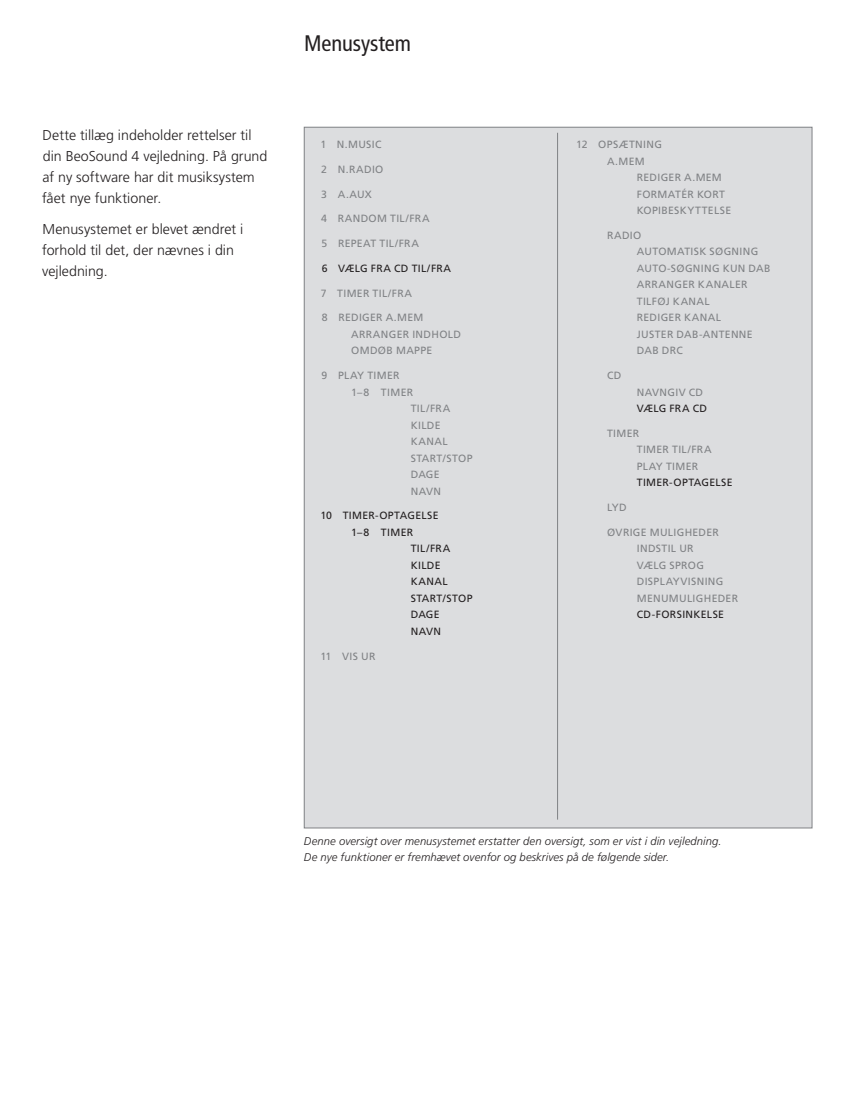
<style>
.page{position:relative;width:859px;height:1110px;background:#fff}
.page>*{position:absolute;margin:0;border:0;box-sizing:border-box;transform-origin:0 0}
.t1{font:condensed 22.5px "Frutiger";letter-spacing:-.005em;color:#231f20}
.t2{font:300 14.25px/21px "Frutiger";color:#231f20}
.t3{font:italic 300 11.25px/16.5px "Frutiger";letter-spacing:.01em;color:#231f20}
.t4{font:10.5px/16.5px "Frutiger";letter-spacing:.03em;color:#808285}
.t5{font:10.5px "Frutiger";letter-spacing:.03em;color:#231f20}
</style>
<div class="page">
<div style="left:304px;top:127px;width:508px;height:701px;background:#dcdddf"></div>
<hr style="left:557px;top:133px;width:1px;height:686px;background:#808285">
<h2 class="t2" style="left:42px;top:124px;width:227px">Dette tillæg indeholder rettelser til din BeoSound 4 vejledning. På grund af ny software har dit musiksystem fået nye funktioner.</h2>
<h2 class="t2" style="left:42px;top:219px;width:203px">Menusystemet er blevet ændret i forhold til det, der nævnes i din vejledning.</h2>
<h1 class="t1" style="left:304px;top:30px;width:108px">Menusystem</h1>
<p class="t4" style="left:320px;top:136px;width:63px">1 N.MUSIC</p>
<p class="t4" style="left:321px;top:161px;width:64px">2 N.RADIO</p>
<p class="t4" style="left:321px;top:186px;width:52px">3 A.AUX</p>
<p class="t4" style="left:321px;top:210px;width:110px">4 RANDOM TIL/FRA</p>
<p class="t4" style="left:321px;top:235px;width:99px">5 REPEAT TIL/FRA</p>
<p class="t5" style="left:322px;top:262px;width:131px">6 VÆLG FRA CD TIL/FRA</p>
<p class="t4" style="left:321px;top:285px;width:93px">7 TIMER TIL/FRA</p>
<p class="t4" style="left:351px;top:309px;width:111px;text-indent:-29px">8 REDIGER A.MEM<br>ARRANGER INDHOLD<br>OMDØB MAPPE</p>
<p class="t4" style="left:322px;top:367px;width:80px">9 PLAY TIMER</p>
<p class="t4" style="left:351px;top:384px;width:63px">1–8 TIMER</p>
<p class="t4" style="left:411px;top:400px;width:41px">TIL/FRA</p>
<p class="t4" style="left:411px;top:417px;width:31px">KILDE</p>
<p class="t4" style="left:411px;top:433px;width:38px">KANAL</p>
<p class="t4" style="left:411px;top:450px;width:63px">START/STOP</p>
<p class="t4" style="left:411px;top:466px;width:30px">DAGE</p>
<p class="t4" style="left:411px;top:483px;width:32px">NAVN</p>
<p class="t5" style="left:320px;top:510px;width:120px">10 TIMER-OPTAGELSE</p>
<p class="t5" style="left:351px;top:526px;width:63px">1–8 TIMER</p>
<p class="t5" style="left:411px;top:543px;width:41px">TIL/FRA</p>
<p class="t5" style="left:411px;top:559px;width:31px">KILDE</p>
<p class="t5" style="left:411px;top:575px;width:38px">KANAL</p>
<p class="t5" style="left:411px;top:592px;width:63px">START/STOP</p>
<p class="t5" style="left:411px;top:608px;width:30px">DAGE</p>
<p class="t5" style="left:411px;top:625px;width:32px">NAVN</p>
<p class="t4" style="left:320px;top:648px;width:57px">11 VIS UR</p>
<p class="t4" style="left:607px;top:136px;width:56px;text-indent:-31px">12 OPSÆTNING<br>A.MEM</p>
<p class="t4" style="left:637px;top:169px;width:96px">REDIGER A.MEM<br>FORMATÉR KORT<br>KOPIBESKYTTELSE</p>
<p class="t4" style="left:637px;top:227px;width:135px;text-indent:-30px">RADIO<br>AUTOMATISK SØGNING<br>AUTO-SØGNING KUN DAB<br>ARRANGER KANALER<br>TILFØJ KANAL<br>REDIGER KANAL<br>JUSTER DAB-ANTENNE<br>DAB DRC</p>
<p class="t4" style="left:607px;top:367px;width:16px">CD</p>
<p class="t4" style="left:637px;top:383px;width:68px">NAVNGIV CD</p>
<p class="t5" style="left:637px;top:402px;width:72px">VÆLG FRA CD</p>
<p class="t4" style="left:637px;top:425px;width:76px;text-indent:-30px">TIMER<br>TIMER TIL/FRA<br>PLAY TIMER</p>
<p class="t5" style="left:637px;top:476px;width:97px">TIMER-OPTAGELSE</p>
<p class="t4" style="left:607px;top:499px;width:21px">LYD</p>
<p class="t4" style="left:637px;top:524px;width:103px;text-indent:-30px">ØVRIGE MULIGHEDER<br>INDSTIL UR<br>VÆLG SPROG<br>DISPLAYVISNING<br>MENUMULIGHEDER</p>
<p class="t5" style="left:637px;top:608px;width:89px">CD-FORSINKELSE</p>
<p class="t3" style="left:304px;top:832px;width:419px">Denne oversigt over menusystemet erstatter den oversigt, som er vist i din vejledning.<br>De nye funktioner er fremhævet ovenfor og beskrives på de følgende sider.</p>
</div>
